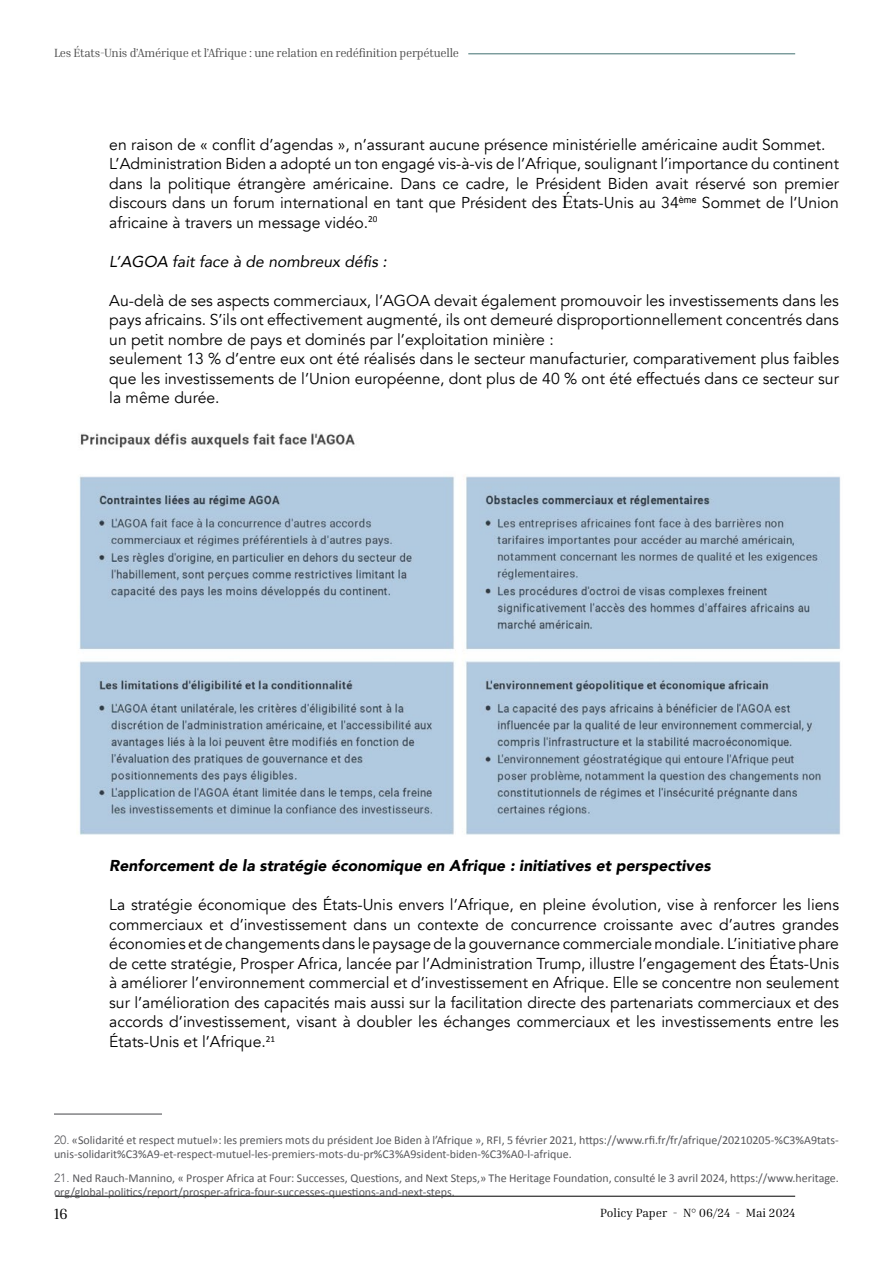
<style>
.page{position:relative;width:893px;height:1263px;background:#fff}
.page>*{position:absolute;margin:0;border:0;box-sizing:border-box;transform-origin:0 0}
.t1{font:15.75px/19.5px "Avenir";color:#000}
.t2{font:italic 900 15.75px "Avenir";color:#000}
.t3{font:italic 15.75px "Avenir";color:#000}
.t4{font:15px "Inria Serif";color:#000}
.t5{font:12px/14.4px "Calibri";color:#58585c}
.t6{font:12px "Inria Serif";letter-spacing:-.02em;color:#4a4a4a}
.t7{font:12px "Inria Serif";color:#000}
.s1{font-family:"Times New Roman";font-size:18px}
.s2{font-family:"Avenir";font-weight:300}
</style>
<div class="page">
<hr style="left:55px;top:1196px;width:740px;height:1px;background:#000">
<hr style="left:468px;top:54px;width:327px;height:1px;background:#417071">
<hr style="left:54px;top:1113px;width:108px;height:1px;background:#58585c">
<img style="left:79px;top:433px;width:761px;height:402px">
<p class="t6" style="left:54px;top:45px;width:407px">Les États-Unis d’Amérique et l’Afrique : une relation en redéfinition perpétuelle</p>
<p class="t1" style="left:109px;top:135px;width:731px">en raison de « conflit d’agendas », n’assurant aucune présence ministérielle américaine audit Sommet.<br>L’Administration Biden a adopté un ton engagé vis-à-vis de l’Afrique, soulignant l’importance du continent dans la politique étrangère américaine. Dans ce cadre, le Président Biden avait réservé son premier discours dans un forum international en tant que Président des <span class="s1">É</span>tats-Unis au 34<sup>ème</sup> Sommet de l’Union africaine à travers un message vidéo.<sup>20</sup></p>
<p class="t3" style="left:109px;top:252px;width:279px">L’AGOA fait face à de nombreux défis :</p>
<p class="t1" style="left:109px;top:291px;width:731px">Au-delà de ses aspects commerciaux, l’AGOA devait également promouvoir les investissements dans les pays africains. S’ils ont effectivement augmenté, ils ont demeuré disproportionnellement concentrés dans un petit nombre de pays et dominés par l’exploitation minière :<br>seulement 13 % d’entre eux ont été réalisés dans le secteur manufacturier, comparativement plus faibles que les investissements de l’Union européenne, dont plus de 40 % ont été effectués dans ce secteur sur la même durée.</p>
<p class="t2" style="left:109px;top:853px;width:603px">Renforcement de la stratégie économique en Afrique : initiatives et perspectives</p>
<p class="t1" style="left:109px;top:895px;width:731px;text-align:justify">La stratégie économique des États-Unis envers l’Afrique, en pleine évolution, vise à renforcer les liens commerciaux et d’investissement dans un contexte de concurrence croissante avec d’autres grandes économies et de changements dans le paysage de la gouvernance commerciale mondiale. L’initiative phare de cette stratégie, Prosper Africa, lancée par l’Administration Trump, illustre l’engagement des États-Unis à améliorer l’environnement commercial et d’investissement en Afrique. Elle se concentre non seulement sur l’amélioration des capacités mais aussi sur la facilitation directe des partenariats commerciaux et des accords d’investissement, visant à doubler les échanges commerciaux et les investissements entre les États-Unis et l’Afrique.<sup>21</sup></p>
<p class="t5" style="left:54px;top:1132px;width:786px"><span class="s2">20.</span> «Solidarité et respect mutuel»: les premiers mots du président Joe Biden à l’Afrique », RFI, 5 février 2021, https://www.rfi.fr/fr/afrique/20210205-%C3%A9tats&shy;unis-solidarit%C3%A9-et-respect-mutuel-les-premiers-mots-du-pr%C3%A9sident-biden-%C3%A0-l-afrique.</p>
<p class="t5" style="left:54px;top:1170px;width:786px"><span class="s2">21.</span> Ned Rauch-Mannino, « Prosper Africa at Four: Successes, Questions, and Next Steps,» The Heritage Foundation, consulté le 3 avril 2024, https://www.heritage. org/global-politics/report/prosper-africa-four-successes-questions-and-next-steps.</p>
<p class="t4" style="left:54px;top:1204px;width:15px">16</p>
<p class="t7" style="left:600px;top:1205px;width:197px">Policy Paper - N° 06/24 - Mai 2024</p>
</div>
